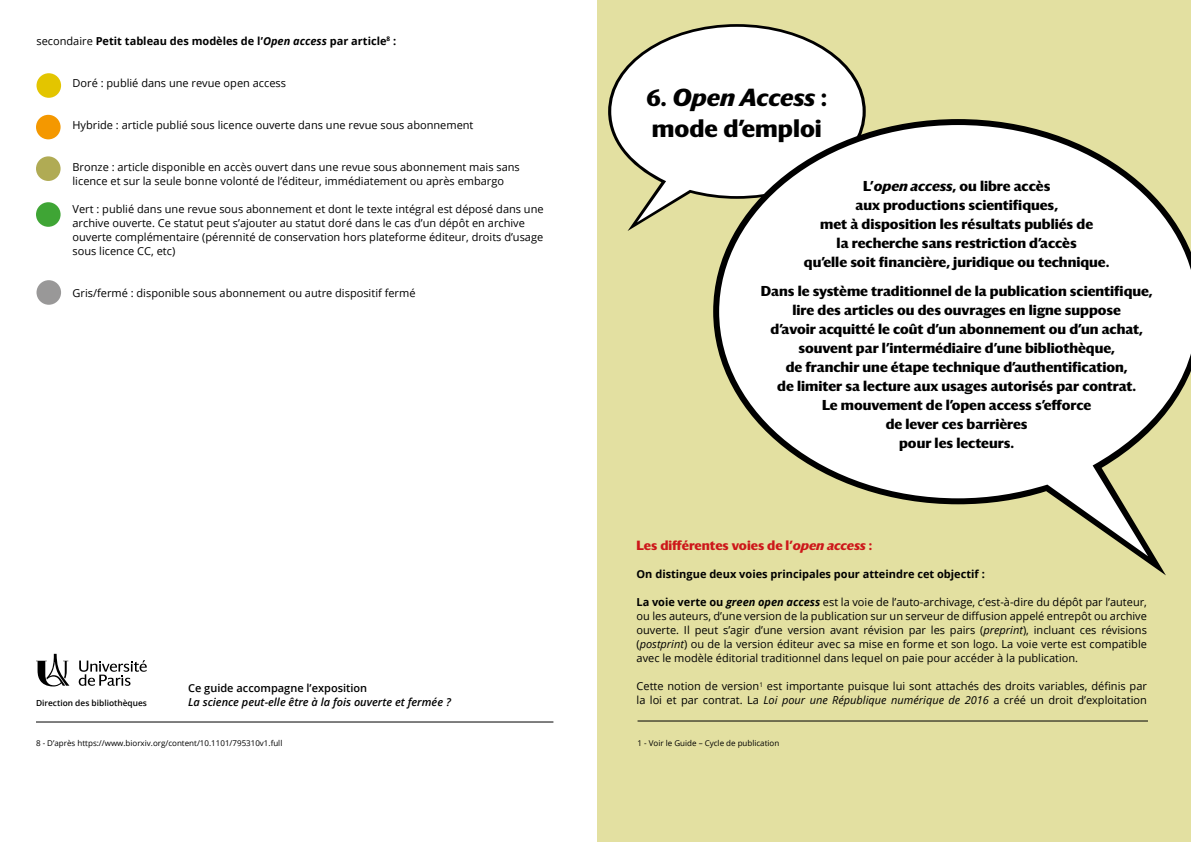
<style>
.page{position:relative;width:1191px;height:842px;background:#fff}
.page>*{position:absolute;margin:0;border:0;box-sizing:border-box;transform-origin:0 0}
.t1{font:700 24px/31.5px "Darby Sans";color:#000}
.t2{font:700 14px/19px "Darby Sans";color:#000;text-align:center}
.t3{font:700 13px "Darby Sans";color:#cd171a}
.t4{font:11px/14px "Open Sans";color:#000}
.t5{font:700 11px "Open Sans";color:#000}
.t6{font:italic 600 11px "Open Sans";color:#000}
.t7{font:600 11px "Open Sans";color:#000}
.t8{font:600 8.4px "Open Sans";color:#000}
.t9{font:8px "Open Sans";color:#000}
.s1{font-weight:400}
.s2{font-style:italic}
.s3{font-weight:700}
.s4{font-weight:700;font-style:italic}
</style>
<div class="page">
<div style="left:598px;top:0;width:593px;height:842px;background:#e3e0a1"></div>
<svg style="left:608px;top:24px;width:257px;height:207px;fill:#fff"></svg>
<svg style="left:713px;top:119px;width:478px;height:456px;fill:#fff"></svg>
<hr style="left:637px;top:720px;width:511px;height:1px;background:#000">
<hr style="left:36px;top:721px;width:517px;height:1px;background:#000">
<div style="left:37px;top:73px;width:24px;height:25px;background:#e3c500;border-radius:50%"></div>
<div style="left:36px;top:115px;width:25px;height:24px;background:#f49800;border-radius:50%"></div>
<div style="left:36px;top:156px;width:25px;height:25px;background:#b0ab54;border-radius:50%"></div>
<div style="left:36px;top:202px;width:25px;height:25px;background:#3fa535;border-radius:50%"></div>
<div style="left:37px;top:280px;width:24px;height:25px;background:#999898;border-radius:50%"></div>
<svg style="left:79px;top:660px;width:68px;height:26px"></svg>
<svg style="left:36px;top:654px;width:33px;height:32px"></svg>
<p class="t5" style="left:36px;top:33px;width:361px"><span class="s1">secondaire</span> Petit tableau des modèles de l’<span class="s2">Open access</span> par article<sup>8</sup> :</p>
<p class="t4" style="left:73px;top:76px;width:215px">Doré : publié dans une revue open access</p>
<p class="t4" style="left:73px;top:118px;width:402px">Hybride : article publié sous licence ouverte dans une revue sous abonnement</p>
<p class="t4" style="left:73px;top:160px;width:449px">Bronze : article disponible en accès ouvert dans une revue sous abonnement mais sans licence et sur la seule bonne volonté de l’éditeur, immédiatement ou après embargo</p>
<p class="t4" style="left:73px;top:202px;width:472px">Vert : publié dans une revue sous abonnement et dont le texte intégral est déposé dans une archive ouverte. Ce statut peut s’ajouter au statut doré dans le cas d’un dépôt en archive ouverte complémentaire (pérennité de conservation hors plateforme éditeur, droits d’usage sous licence CC, etc)</p>
<p class="t4" style="left:73px;top:286px;width:344px">Gris/fermé : disponible sous abonnement ou autre dispositif fermé</p>
<p class="t7" style="left:188px;top:681px;width:181px">Ce guide accompagne l’exposition</p>
<p class="t8" style="left:36px;top:697px;width:112px">Direction des bibliothèques</p>
<p class="t6" style="left:188px;top:695px;width:264px">La science peut-elle être à la fois ouverte et fermée ?</p>
<h1 class="t1" style="left:646px;top:80px;width:182px">6. <span class="s2">Open Access</span> : mode d’emploi</h1>
<p class="t2" style="left:804px;top:176px;width:307px">L’<span class="s2">open access</span>, ou libre accès<br>aux productions scientifiques,<br>met à disposition les résultats publiés de<br>la recherche sans restriction d’accès<br>qu’elle soit financière, juridique ou technique.</p>
<p class="t2" style="left:760px;top:281px;width:393px">Dans le système traditionnel de la publication scientifique, lire des articles ou des ouvrages en ligne suppose<br>d’avoir acquitté le coût d’un abonnement ou d’un achat, souvent par l’intermédiaire d’une bibliothèque,<br>de franchir une étape technique d’authentification,<br>de limiter sa lecture aux usages autorisés par contrat.<br>Le mouvement de l’open access s’efforce<br>de lever ces barrières<br>pour les lecteurs.</p>
<p class="t3" style="left:636px;top:536px;width:237px">Les différentes voies de l’<span class="s2">open access</span> :</p>
<p class="t5" style="left:636px;top:566px;width:350px">On distingue deux voies principales pour atteindre cet objectif :</p>
<p class="t4" style="left:636px;top:595px;width:512px;text-align:justify"><span class="s3">La voie verte ou</span> <span class="s4">green open access</span> est la voie de l’auto-archivage, c’est-à-dire du dépôt par l’auteur, ou les auteurs, d’une version de la publication sur un serveur de diffusion appelé entrepôt ou archive ouverte. Il peut s’agir d’une version avant révision par les pairs (<span class="s2">preprint</span>), incluant ces révisions (<span class="s2">postprint</span>) ou de la version éditeur avec sa mise en forme et son logo. La voie verte est compatible avec le modèle éditorial traditionnel dans lequel on paie pour accéder à la publication.</p>
<p class="t4" style="left:636px;top:679px;width:512px">Cette notion de version<sup>1</sup> est importante puisque lui sont attachés des droits variables, définis par la loi et par contrat. La <span class="s2">Loi pour une République numérique de 2016</span> a créé un droit d’exploitation</p>
<p class="t9" style="left:36px;top:738px;width:248px">8 - D’après https://www.biorxiv.org/content/10.1101/795310v1.full</p>
<p class="t9" style="left:637px;top:738px;width:143px">1 - Voir le Guide – Cycle de publication</p>
</div>
